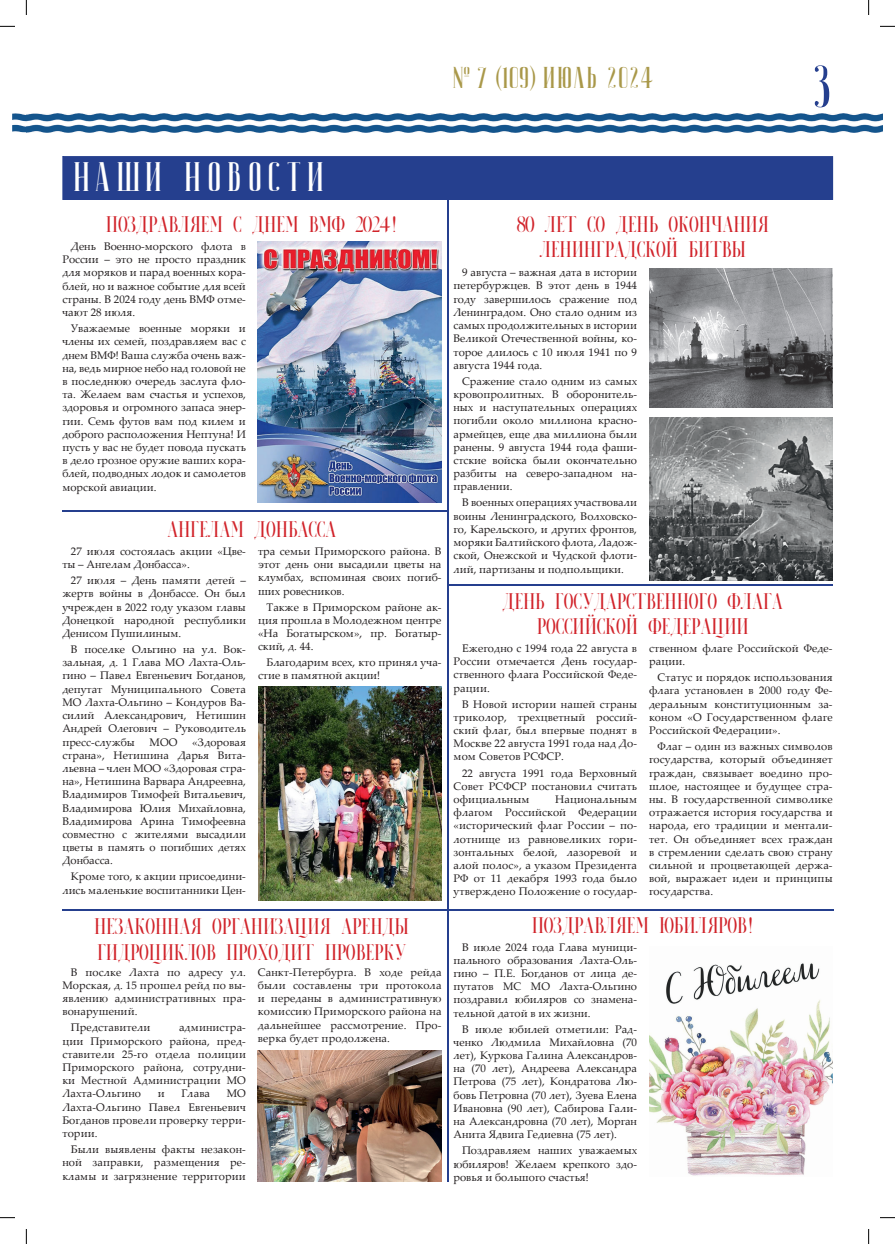
<style>
.page{position:relative;width:895px;height:1244px;background:#fff}
.page>*{position:absolute;margin:0;border:0;box-sizing:border-box;transform-origin:0 0}
.t1{font:60px "JOURNALISM";color:#253f8e}
.t2{font:41px "JOURNALISM";letter-spacing:.14em;color:#fff}
.t3{font:30px "JOURNALISM";letter-spacing:.04em;color:#a99849}
.t4{font:21px/25.2px "Petrogradski";color:#d1232a;text-align:center}
.t5{font:11px/13.2px "Palatino Linotype";color:#231f20;text-align:justify}
.s1{font-family:"Forum"}
</style>
<div class="page">
<div style="left:62px;top:156px;width:771px;height:44px;background:#253f8e"></div>
<img style="left:12px;top:113px;width:870px;height:19px">
<svg style="left:26px;top:113px;width:1px;height:19px"></svg>
<hr style="left:447px;top:199px;width:1px;height:982px;background:#253f8e">
<hr style="left:448px;top:909px;width:385px;height:1px;background:#253f8e">
<hr style="left:62px;top:909px;width:385px;height:1px;background:#253f8e">
<hr style="left:447px;top:584px;width:385px;height:1px;background:#253f8e">
<hr style="left:62px;top:511px;width:385px;height:1px;background:#253f8e">
<img style="left:649px;top:963px;width:183px;height:213px">
<img style="left:649px;top:268px;width:183px;height:140px">
<img style="left:649px;top:417px;width:183px;height:163px">
<img style="left:258px;top:242px;width:183px;height:260px">
<img style="left:258px;top:1050px;width:183px;height:131px">
<img style="left:258px;top:686px;width:183px;height:214px">
<svg style="left:0;top:26px;width:15px;height:1px"></svg>
<svg style="left:880px;top:26px;width:15px;height:1px"></svg>
<svg style="left:0;top:1217px;width:15px;height:1px"></svg>
<svg style="left:880px;top:1217px;width:15px;height:1px"></svg>
<svg style="left:26px;top:0;width:1px;height:15px"></svg>
<svg style="left:26px;top:1229px;width:1px;height:14px"></svg>
<svg style="left:868px;top:0;width:1px;height:15px"></svg>
<svg style="left:868px;top:1229px;width:1px;height:14px"></svg>
<h3 class="t3" style="left:453px;top:60px;width:202px">№ 7 <span class="s1">(</span>109<span class="s1">)</span> июль 2024</h3>
<h1 class="t1" style="left:814px;top:52px;width:19px">3</h1>
<h2 class="t2" style="left:74px;top:153px;width:253px">НАШи новости</h2>
<h3 class="t4" style="left:106px;top:211px;width:293px">ПОЗДРАВЛЯЕМ С ДНЕМ ВМФ 2024!</h3>
<p class="t5" style="left:62px;top:239px;width:185px;text-indent:9px">День Военно-морского флота в России – это не просто праздник для моряков и парад военных кора&shy;блей, но и важное событие для всей страны. В 2024 году день ВМФ отме&shy;чают 28 июля.</p>
<p class="t5" style="left:62px;top:321px;width:185px;text-indent:9px">Уважаемые военные моряки и члены их семей, поздравляем вас с днем ВМФ! Ваша служба очень важ&shy;на, ведь мирное небо над головой не в последнюю очередь заслуга фло&shy;та. Желаем вам счастья и успехов, здоровья и огромного запаса энер&shy;гии. Семь футов вам под килем и доброго расположения Нептуна! И пусть у вас не будет повода пускать в дело грозное оружие ваших кора&shy;блей, подводных лодок и самолетов морской авиации.</p>
<h3 class="t4" style="left:167px;top:516px;width:171px">АНГЕЛАМ ДОНБАССА</h3>
<p class="t5" style="left:62px;top:544px;width:185px;text-indent:9px">27 июля состоялась акции «Цве&shy;ты – Ангелам Донбасса».</p>
<p class="t5" style="left:62px;top:573px;width:185px;text-indent:9px">27 июля – День памяти детей – жертв войны в Донбассе. Он был учрежден в 2022 году указом главы Донецкой народной республики Денисом Пушилиным.</p>
<p class="t5" style="left:62px;top:642px;width:185px;text-indent:9px">В поселке Ольгино на ул. Вок&shy;зальная, д. 1 Глава МО Лахта-Оль&shy;гино – Павел Евгеньевич Богданов, депутат Муниципального Совета МО Лахта-Ольгино – Кондуров Ва&shy;силий Александрович, Нетишин Андрей Олегович – Руководитель пресс-службы</p>
<p class="t5" style="left:150px;top:734px;width:29px">МОО</p>
<p class="t5" style="left:62px;top:734px;width:185px;text-indent:130px">«Здоровая страна», Нетишина Дарья Вита&shy;льевна – член МОО «Здоровая стра&shy;на», Нетишина Варвара Андреевна, Владимиров Тимофей Витальевич, Владимирова Юлия Михайловна, Владимирова Арина Тимофеевна совместно с жителями высадили цветы в память о погибших детях Донбасса.</p>
<p class="t5" style="left:62px;top:869px;width:185px;text-align:right">Кроме того, к акции присоедини&shy;лись маленькие воспитанники Цен-</p>
<p class="t5" style="left:258px;top:544px;width:185px">тра семьи Приморского района. В этот день они высадили цветы на клумбах, вспоминая своих погиб&shy;ших ровесников.</p>
<p class="t5" style="left:258px;top:599px;width:185px;text-indent:9px">Также в Приморском районе ак&shy;ция прошла в Молодежном центре «На Богатырском», пр. Богатыр&shy;ский, д. 44.</p>
<p class="t5" style="left:258px;top:655px;width:185px;text-indent:9px">Благодарим всех, кто принял уча&shy;стие в памятной акции!</p>
<h3 class="t4" style="left:517px;top:211px;width:253px">80 ЛЕТ СО ДЕНЬ ОКОНЧАНИЯ<br>ЛЕНИНГРАДСКОЙ БИТВЫ</h3>
<p class="t5" style="left:453px;top:265px;width:185px;text-indent:9px">9 августа – важная дата в истории петербуржцев. В этот день в 1944 году завершилось сражение под Ленинградом. Оно стало одним из самых продолжительных в истории Великой Отечественной войны, ко&shy;торое длилось с 10 июля 1941 по 9 августа 1944 года.</p>
<p class="t5" style="left:453px;top:374px;width:185px;text-indent:9px">Сражение стало одним из самых кровопролитных. В оборонитель&shy;ных и наступательных операциях погибли около миллиона красно&shy;армейцев, еще два миллиона были ранены. 9 августа 1944 года фаши&shy;стские войска были окончательно разбиты на северо-западном на&shy;правлении.</p>
<p class="t5" style="left:453px;top:495px;width:185px;text-indent:9px">В военных операциях участвовали воины Ленинградского, Волховско&shy;го, Карельского, и других фронтов, моряки Балтийского флота, Ладож&shy;ской, Онежской и Чудской флоти&shy;лий, партизаны и подпольщики.</p>
<h3 class="t4" style="left:503px;top:588px;width:282px">ДЕНЬ ГОСУДАРСТВЕННОГО ФЛАГА<br>РОССИЙСКОЙ ФЕДЕРАЦИИ</h3>
<p class="t5" style="left:453px;top:641px;width:185px;text-indent:9px">Ежегодно с 1994 года 22 августа в России отмечается День государ&shy;ственного флага Российской Феде&shy;рации.</p>
<p class="t5" style="left:453px;top:696px;width:185px;text-indent:9px">В Новой истории нашей страны триколор, трехцветный россий&shy;ский флаг, был впервые поднят в Москве 22 августа 1991 года над До&shy;мом Советов РСФСР.</p>
<p class="t5" style="left:453px;top:765px;width:185px;text-indent:9px">22 августа 1991 года Верховный Совет РСФСР постановил считать официальным</p>
<p class="t5" style="left:453px;top:792px;width:185px;text-indent:102px">Национальным флагом Российской Федерации «исторический флаг России – по&shy;лотнище из равновеликих гори&shy;зонтальных белой, лазоревой и алой полос», а указом Президента РФ от 11 декабря 1993 года было утверждено Положение о государ-</p>
<p class="t5" style="left:649px;top:641px;width:185px">ственном флаге Российской Феде&shy;рации.</p>
<p class="t5" style="left:649px;top:670px;width:185px;text-indent:9px">Статус и порядок использования флага установлен в 2000 году Фе&shy;деральным конституционным за&shy;коном «О Государственном флаге Российской Федерации».</p>
<p class="t5" style="left:649px;top:739px;width:185px;text-indent:9px">Флаг – один из важных символов государства, который объединяет граждан, связывает воедино про&shy;шлое, настоящее и будущее стра&shy;ны. В государственной символике отражается история государства и народа, его традиции и ментали&shy;тет. Он объединяет всех граждан в стремлении сделать свою страну сильной и процветающей держа&shy;вой, выражает идеи и принципы государства.</p>
<h3 class="t4" style="left:95px;top:913px;width:316px">НЕЗАКОННАЯ ОРГАНИЗАЦИЯ АРЕНДЫ</h3>
<h3 class="t4" style="left:532px;top:912px;width:223px">ПОЗДРАВЛЯЕМ ЮБИЛЯРОВ!</h3>
<h3 class="t4" style="left:97px;top:939px;width:310px">ГИДРОЦИКЛОВ ПРОХОДИТ ПРОВЕРКУ</h3>
<p class="t5" style="left:453px;top:939px;width:185px;text-indent:9px">В июле 2024 года Глава муници&shy;пального образования Лахта-Оль&shy;гино – П.Е. Богданов от лица де&shy;путатов МС МО Лахта-Ольгино поздравил юбиляров со знамена&shy;тельной датой в их жизни.</p>
<p class="t5" style="left:453px;top:1021px;width:185px;text-indent:9px">В июле юбилей отметили: Рад&shy;ченко Людмила Михайловна (70 лет), Куркова Галина Александров&shy;на (70 лет), Андреева Александра Петрова (75 лет), Кондратова Лю&shy;бовь Петровна (70 лет), Зуева Елена Ивановна (90 лет), Сабирова Гали&shy;на Александровна (70 лет), Морган Анита Ядвига Гедиевна (75 лет).</p>
<p class="t5" style="left:453px;top:1143px;width:185px;text-indent:9px">Поздравляем наших уважаемых юбиляров! Желаем крепкого здо&shy;ровья и большого счастья!</p>
<p class="t5" style="left:258px;top:964px;width:185px">Санкт-Петербурга. В ходе рейда были составлены три протокола и переданы в административную комиссию Приморского района на дальнейшее рассмотрение. Про&shy;верка будет продолжена.</p>
<p class="t5" style="left:62px;top:964px;width:185px;text-indent:9px">В послке Лахта по адресу ул.<br>Морская, д. 15 прошел рейд по вы&shy;явлению административных пра&shy;вонарушений.</p>
<p class="t5" style="left:71px;top:1020px;width:81px">Представители</p>
<p class="t5" style="left:62px;top:1020px;width:185px;text-indent:117px">администра&shy;ции Приморского района, пред&shy;ставители 25-го отдела полиции Приморского района, сотрудни&shy;ки Местной Администрации МО Лахта-Ольгино</p>
<p class="t5" style="left:62px;top:1086px;width:185px;text-indent:164px">МО Лахта-Ольгино Павел Евгеньевич Богданов провели проверку терри&shy;тории.</p>
<p class="t5" style="left:62px;top:1142px;width:185px;text-indent:9px">Были выявлены факты незакон&shy;ной заправки, размещения ре&shy;кламы и загрязнение территории</p>
<p class="t5" style="left:158px;top:1086px;width:8px">и</p>
<p class="t5" style="left:181px;top:1086px;width:30px">Глава</p>
</div>
